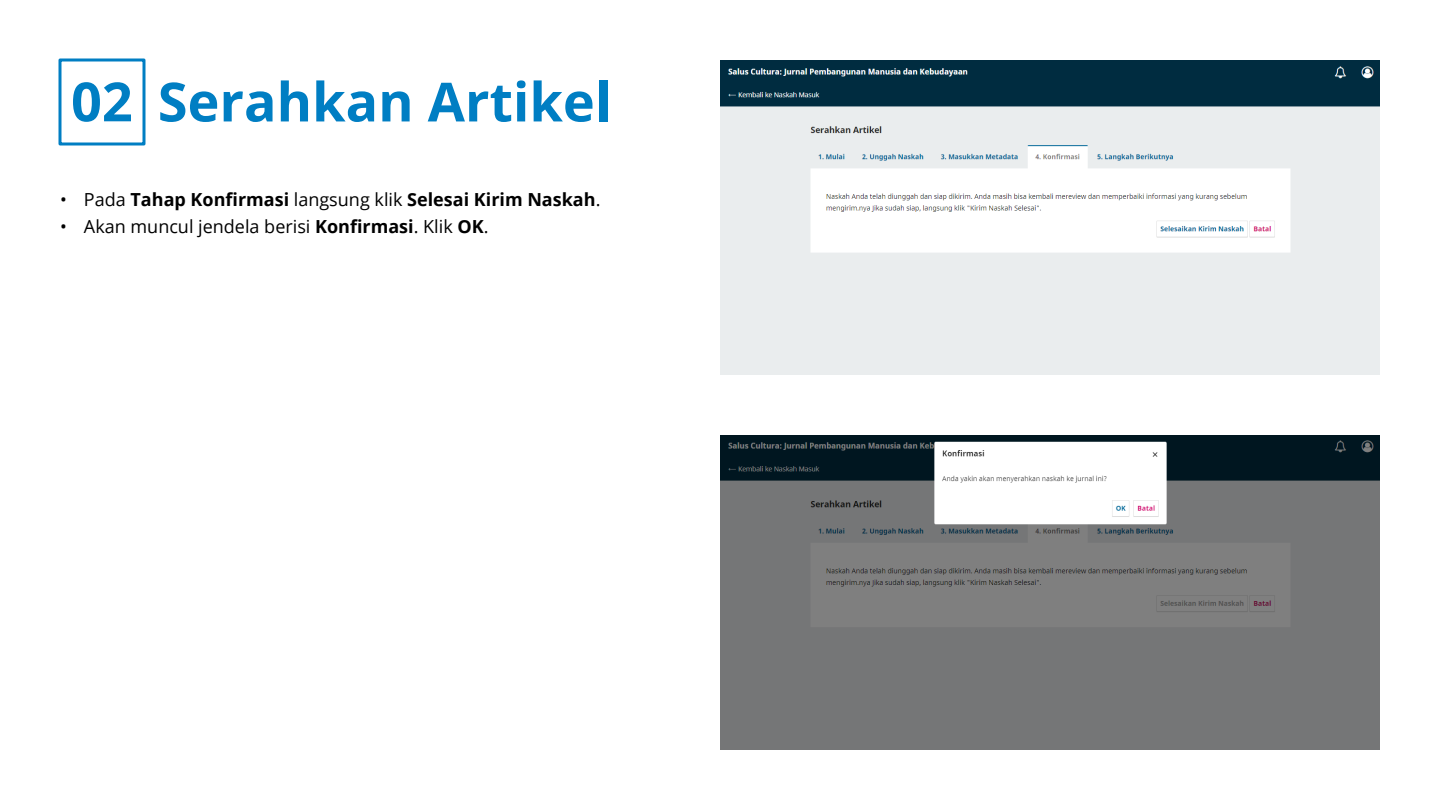
<style>
.page{position:relative;width:1440px;height:810px;background:#fff}
.page>*{position:absolute;margin:0;border:0;box-sizing:border-box;transform-origin:0 0}
.t1{font:700 54px "Open Sans";color:#007ec3}
.t2{font:700 18px "Open Sans";color:#000}
.t3{font:18px "Open Sans";color:#000}
.s1{font-weight:400}
.s2{font-weight:700}
</style>
<div class="page">
<div style="left:58px;top:58px;width:88px;height:88px;border:3px solid #007ec3"></div>
<img style="left:720px;top:60px;width:660px;height:315px">
<img style="left:720px;top:435px;width:660px;height:315px">
<h1 class="t1" style="left:71px;top:80px;width:542px">02 Serahkan Artikel</h1>
<p class="t2" style="left:60px;top:192px;width:542px"><span class="s1">• Pada</span> Tahap Konfirmasi <span class="s1">langsung klik</span> Selesai Kirim Naskah<span class="s1">.</span></p>
<p class="t3" style="left:60px;top:219px;width:430px">• Akan muncul jendela berisi <span class="s2">Konfirmasi</span>. Klik <span class="s2">OK</span>.</p>
</div>
